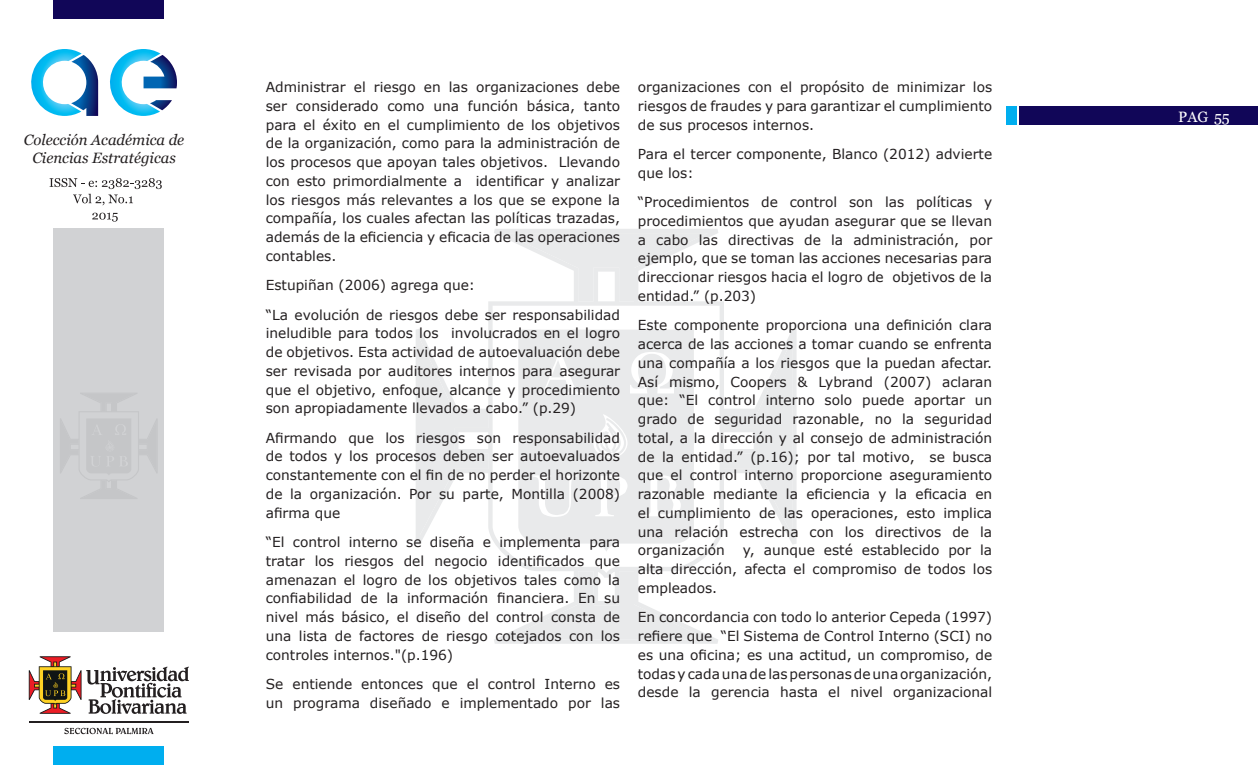
<style>
.page{position:relative;width:1258px;height:765px;background:#fff}
.page>*{position:absolute;margin:0;border:0;box-sizing:border-box;transform-origin:0 0}
.t1{font:15px "Georgia";color:#fff}
.t2{font:italic 14.88px/17.9px "Georgia";color:#231f20;text-align:center}
.t3{font:13.75px/18.8px "Verdana";color:#231f20;text-align:justify}
</style>
<div class="page">
<svg style="left:31px;top:49px;width:67px;height:67px"></svg>
<svg style="left:110px;top:49px;width:67px;height:67px"></svg>
<div style="left:54px;top:229px;width:110px;height:403px;background:#d1d2d4"></div>
<div style="left:54px;top:0;width:110px;height:18px;background:#110658"></div>
<div style="left:1020px;top:107px;width:238px;height:18px;background:#110658"></div>
<div style="left:1006px;top:107px;width:10px;height:18px;background:#00aeef"></div>
<div style="left:54px;top:747px;width:110px;height:18px;background:#00aeef"></div>
<svg style="left:29px;top:656px;width:160px;height:58px"></svg>
<svg style="left:64px;top:728px;width:90px;height:6px"></svg>
<hr style="left:29px;top:721px;width:160px;height:1px;background:#231f20">
<svg style="left:60px;top:393px;width:97px;height:106px"></svg>
<svg style="left:416px;top:229px;width:380px;height:415px"></svg>
<svg style="left:518px;top:330px;width:176px;height:222px;background:#ebeced"></svg>
<svg style="left:657px;top:477px;width:16px;height:37px"></svg>
<svg style="left:551px;top:360px;width:13px;height:17px"></svg>
<svg style="left:92px;top:213px;width:26px;height:9px"></svg>
<svg style="left:50px;top:178px;width:112px;height:27px"></svg>
<p class="t2" style="left:24px;top:131px;width:162px">Colección Académica de<br>Ciencias Estratégicas</p>
<p class="t3" style="left:266px;top:77px;width:356px">Administrar el riesgo en las organizaciones debe ser considerado como una función básica, tanto para el éxito en el cumplimiento de los objetivos de la organización, como para la administración de los procesos que apoyan tales objetivos. Llevando con esto primordialmente a identificar y analizar los riesgos más relevantes a los que se expone la compañía, los cuales afectan las políticas trazadas, además de la eficiencia y eficacia de las operaciones contables.</p>
<p class="t3" style="left:266px;top:270px;width:356px;line-height:29.4px">Estupiñan (2006) agrega que:<br>“La evolución de riesgos debe ser responsabilidad</p>
<p class="t3" style="left:266px;top:324px;width:356px">ineludible para todos los involucrados en el logro de objetivos. Esta actividad de autoevaluación debe ser revisada por auditores internos para asegurar que el objetivo, enfoque, alcance y procedimiento son apropiadamente llevados a cabo.” (p.29)</p>
<p class="t3" style="left:266px;top:428px;width:356px">Afirmando que los riesgos son responsabilidad de todos y los procesos deben ser autoevaluados constantemente con el fin de no perder el horizonte de la organización. Por su parte, Montilla (2008) afirma que</p>
<p class="t3" style="left:266px;top:533px;width:356px">“El control interno se diseña e implementa para tratar los riesgos del negocio identificados que amenazan el logro de los objetivos tales como la confiabilidad de la información financiera. En su nivel más básico, el diseño del control consta de una lista de factores de riesgo cotejados con los controles internos."(p.196)</p>
<p class="t3" style="left:266px;top:675px;width:356px">Se entiende entonces que el control Interno es un programa diseñado e implementado por las</p>
<p class="t3" style="left:638px;top:78px;width:356px">organizaciones con el propósito de minimizar los riesgos de fraudes y para garantizar el cumplimiento de sus procesos internos.</p>
<p class="t3" style="left:638px;top:145px;width:356px">Para el tercer componente, Blanco (2012) advierte que los:</p>
<p class="t3" style="left:638px;top:193px;width:356px">“Procedimientos de control son las políticas y procedimientos que ayudan asegurar que se llevan a cabo las directivas de la administración, por ejemplo, que se toman las acciones necesarias para direccionar riesgos hacia el logro de objetivos de la entidad.” (p.203)</p>
<p class="t3" style="left:638px;top:316px;width:356px">Este componente proporciona una definición clara acerca de las acciones a tomar cuando se enfrenta una compañía a los riesgos que la puedan afectar.<br>Así mismo, Coopers &amp; Lybrand (2007) aclaran que: “El control interno solo puede aportar un grado de seguridad razonable, no la seguridad total, a la dirección y al consejo de administración de la entidad.” (p.16); por tal motivo, se busca que el control interno proporcione aseguramiento razonable mediante la eficiencia y la eficacia en el cumplimiento de las operaciones, esto implica una relación estrecha con los directivos de la organización</p>
<p class="t3" style="left:638px;top:541px;width:356px;text-indent:105px">y, aunque esté establecido por la alta dirección, afecta el compromiso de todos los empleados.</p>
<p class="t3" style="left:638px;top:608px;width:356px">En concordancia con todo lo anterior Cepeda (1997) refiere que “El Sistema de Control Interno (SCI) no es una oficina; es una actitud, un compromiso, de todas y cada una de las personas de una organización, desde la gerencia hasta el nivel organizacional</p>
<p class="t1" style="left:1178px;top:107px;width:53px">PAG 55</p>
</div>
